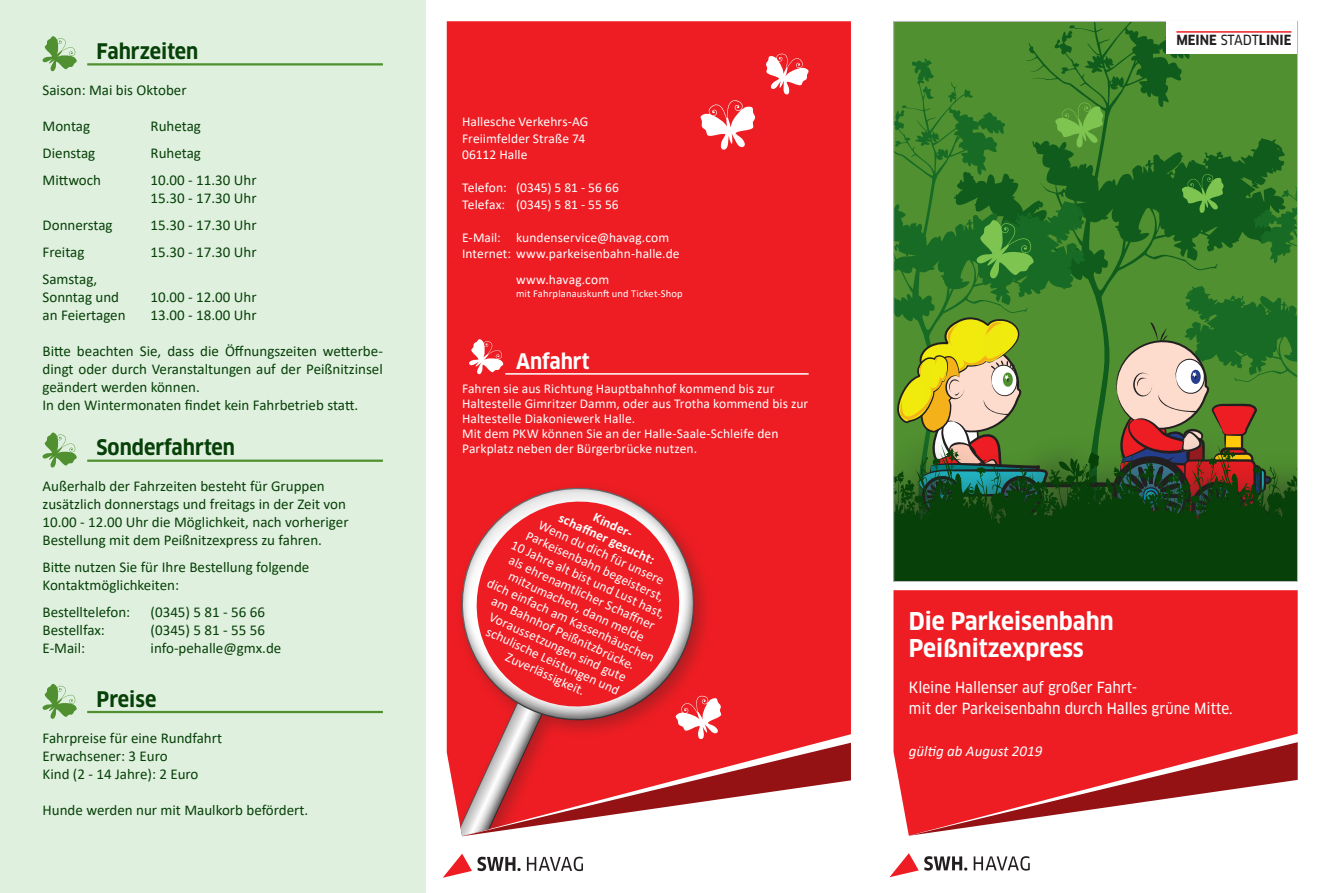
<style>
.page{position:relative;width:1319px;height:893px;background:#fff}
.page>*{position:absolute;margin:0;border:0;box-sizing:border-box;transform-origin:0 0}
.t1{font:700 24px/27px "Clan OT Narr";color:#fff}
.t2{font:700 21px "Clan OT Narr";color:#074008}
.t3{font:700 21px "Clan OT Narr";letter-spacing:-.005em;color:#fff}
.t4{font:15px/18px "Calibri";color:#074008}
.t5{font:15px/21px "Clan OT Narr News";color:#fff}
.t6{font:italic 15px "Calibri";color:#fff}
.t7{font:700 13.65px "Clan OT Narr";color:#231f20}
.t8{font:13.5px/14.9px "Calibri";letter-spacing:.005em;color:#fff}
.t9{font:700 13.5px "Calibri";color:#fff}
.t10{font:10.5px "Calibri";letter-spacing:.015em;color:#fff}
.s1{font-family:"Clan OT Narr News";font-weight:400}
</style>
<div class="page">
<svg style="left:889px;top:853px;width:29px;height:24px"></svg>
<svg style="left:924px;top:856px;width:43px;height:15px"></svg>
<svg style="left:973px;top:856px;width:56px;height:15px"></svg>
<div style="left:893px;top:590px;width:404px;height:241px;background:#ee1d23"></div>
<svg style="left:908px;top:742px;width:389px;height:94px"></svg>
<svg style="left:443px;top:854px;width:77px;height:24px"></svg>
<svg style="left:527px;top:857px;width:56px;height:14px"></svg>
<div style="left:446px;top:21px;width:404px;height:636px;background:#ee1d23"></div>
<div style="left:446px;top:447px;width:287px;height:306px;background:#ee1d23"></div>
<svg style="left:462px;top:487px;width:231px;height:170px;background:#ea3c41"></svg>
<div style="left:0;top:0;width:425px;height:893px;background:#dff1de"></div>
<svg style="left:953px;top:23px;width:334px;height:404px;background:#3e822a"></svg>
<svg style="left:895px;top:58px;width:192px;height:369px;background:#3b822b"></svg>
<svg style="left:1182px;top:163px;width:113px;height:61px;background:#1e6821"></svg>
<svg style="left:895px;top:316px;width:157px;height:111px;background:#a2b046"></svg>
<svg style="left:1109px;top:224px;width:186px;height:203px;background:#5c8b43"></svg>
<div style="left:893px;top:427px;width:404px;height:155px;background:#231f20;opacity:.5"></div>
<svg style="left:895px;top:444px;width:400px;height:136px;background:#204a19"></svg>
<svg style="left:1180px;top:173px;width:43px;height:40px;background:#3b8531"></svg>
<svg style="left:976px;top:219px;width:58px;height:59px;background:#439037"></svg>
<div style="left:1166px;top:22px;width:130px;height:32px;background:#fff"></div>
<hr style="left:1176px;top:31px;width:115px;height:2px;background:#ee1d23">
<hr style="left:87px;top:711px;width:296px;height:2px;background:#509030">
<svg style="left:42px;top:683px;width:35px;height:36px"></svg>
<hr style="left:87px;top:460px;width:296px;height:2px;background:#509030">
<svg style="left:42px;top:432px;width:35px;height:36px"></svg>
<hr style="left:87px;top:63px;width:296px;height:2px;background:#509030">
<svg style="left:42px;top:36px;width:35px;height:35px"></svg>
<svg style="left:469px;top:338px;width:35px;height:36px"></svg>
<svg style="left:699px;top:99px;width:56px;height:51px"></svg>
<svg style="left:765px;top:53px;width:44px;height:42px"></svg>
<hr style="left:505px;top:373px;width:303px;height:2px;background:#fff">
<svg style="left:447px;top:657px;width:403px;height:179px"></svg>
<svg style="left:1054px;top:102px;width:49px;height:46px;background:#60a33c"></svg>
<h2 class="t2" style="left:97px;top:39px;width:103px">Fahrzeiten</h2>
<p class="t4" style="left:43px;top:81px;width:146px">Saison: Mai bis Oktober</p>
<p class="t4" style="left:43px;top:117px;width:49px">Montag</p>
<p class="t4" style="left:151px;top:117px;width:52px">Ruhetag</p>
<p class="t4" style="left:43px;top:144px;width:54px">Dienstag</p>
<p class="t4" style="left:151px;top:144px;width:52px">Ruhetag</p>
<p class="t4" style="left:43px;top:171px;width:60px">Mittwoch</p>
<p class="t4" style="left:151px;top:171px;width:107px">10.00 - 11.30 Uhr<br>15.30 - 17.30 Uhr</p>
<p class="t4" style="left:43px;top:216px;width:72px">Donnerstag</p>
<p class="t4" style="left:151px;top:216px;width:107px">15.30 - 17.30 Uhr</p>
<p class="t4" style="left:43px;top:243px;width:43px">Freitag</p>
<p class="t4" style="left:151px;top:243px;width:107px">15.30 - 17.30 Uhr</p>
<p class="t4" style="left:43px;top:270px;width:78px">Samstag,<br>Sonntag und</p>
<p class="t4" style="left:151px;top:288px;width:107px">10.00 - 12.00 Uhr</p>
<p class="t4" style="left:43px;top:306px;width:85px">an Feiertagen</p>
<p class="t4" style="left:151px;top:306px;width:107px">13.00 - 18.00 Uhr</p>
<p class="t4" style="left:43px;top:342px;width:342px">Bitte beachten Sie, dass die Öffnungszeiten wetterbe&shy;dingt oder durch Veranstaltungen auf der Peißnitzinsel geändert werden können.<br>In den Wintermonaten findet kein Fahrbetrieb statt.</p>
<h2 class="t2" style="left:97px;top:435px;width:140px">Sonderfahrten</h2>
<p class="t4" style="left:43px;top:477px;width:307px">Außerhalb der Fahrzeiten besteht für Gruppen zusätzlich donnerstags und freitags in der Zeit von 10.00 - 12.00 Uhr die Möglichkeit, nach vorheriger Bestellung mit dem Peißnitzexpress zu fahren.</p>
<p class="t4" style="left:43px;top:558px;width:268px">Bitte nutzen Sie für Ihre Bestellung folgende<br>Kontaktmöglichkeiten:</p>
<p class="t4" style="left:43px;top:603px;width:89px">Bestelltelefon:</p>
<p class="t4" style="left:151px;top:603px;width:116px">(0345) 5 81 - 56 66</p>
<p class="t4" style="left:43px;top:621px;width:64px">Bestellfax:</p>
<p class="t4" style="left:151px;top:621px;width:116px">(0345) 5 81 - 55 56</p>
<p class="t4" style="left:43px;top:639px;width:44px">E-Mail:</p>
<p class="t4" style="left:151px;top:639px;width:132px">info-pehalle@gmx.de</p>
<h2 class="t2" style="left:97px;top:687px;width:61px">Preise</h2>
<p class="t4" style="left:43px;top:729px;width:181px">Fahrpreise für eine Rundfahrt<br>Erwachsener: 3 Euro<br>Kind (2 - 14 Jahre): 2 Euro</p>
<p class="t4" style="left:43px;top:801px;width:267px">Hunde werden nur mit Maulkorb befördert.</p>
<p class="t8" style="left:462px;top:113px;width:128px;line-height:16.5px">Hallesche Verkehrs-AG<br>Freiimfelder Straße 74<br>06112 Halle</p>
<p class="t8" style="left:462px;top:179px;width:158px;line-height:16.5px">Telefon: (0345) 5 81 - 56 66<br>Telefax: (0345) 5 81 - 55 56</p>
<p class="t8" style="left:462px;top:228px;width:219px;line-height:16.5px">E-Mail: kundenservice@havag.com<br>Internet: www.parkeisenbahn-halle.de</p>
<p class="t8" style="left:516px;top:271px;width:94px">www.havag.com</p>
<p class="t10" style="left:516px;top:286px;width:168px">mit Fahrplanauskunft und Ticket-Shop</p>
<h2 class="t3" style="left:516px;top:349px;width:75px">Anfahrt</h2>
<p class="t8" style="left:462px;top:381px;width:347px">Fahren sie aus Richtung Hauptbahnhof kommend bis zur Haltestelle Gimritzer Damm, oder aus Trotha kommend bis zur Haltestelle Diakoniewerk Halle.<br>Mit dem PKW können Sie an der Halle-Saale-Schleife den Parkplatz neben der Bürgerbrücke nutzen.</p>
<p class="t9" style="left:598px;top:508px;width:46px;rotate:25deg">Kinder-</p>
<p class="t9" style="left:563px;top:508px;width:105px;rotate:25deg">schaffner gesucht:</p>
<p class="t8" style="left:523px;top:507px;width:184px;text-align:center;rotate:25deg">Wenn du dich für unsere<br>Parkeisenbahn begeisterst,<br>10 Jahre alt bist und Lust hast, als ehrenamtlicher Schaff ner mitzumachen, dann melde<br>dich einfach am Kassenhäuschen am Bahnhof Peißnitzbrücke.<br>Voraussetzungen sind gute schulische Leistungen und<br>Zuverlässigkeit.</p>
<p class="t7" style="left:1176px;top:33px;width:117px">MEINE <span class="s1">STADT</span>LINIE</p>
<h1 class="t1" style="left:908px;top:608px;width:206px">Die Parkeisenbahn<br>Peißnitzexpress</h1>
<p class="t5" style="left:908px;top:677px;width:325px">Kleine Hallenser auf großer Fahrt-<br>mit der Parkeisenbahn durch Halles grüne Mitte.</p>
<p class="t6" style="left:908px;top:741px;width:135px">gültig ab August 2019</p>
</div>
